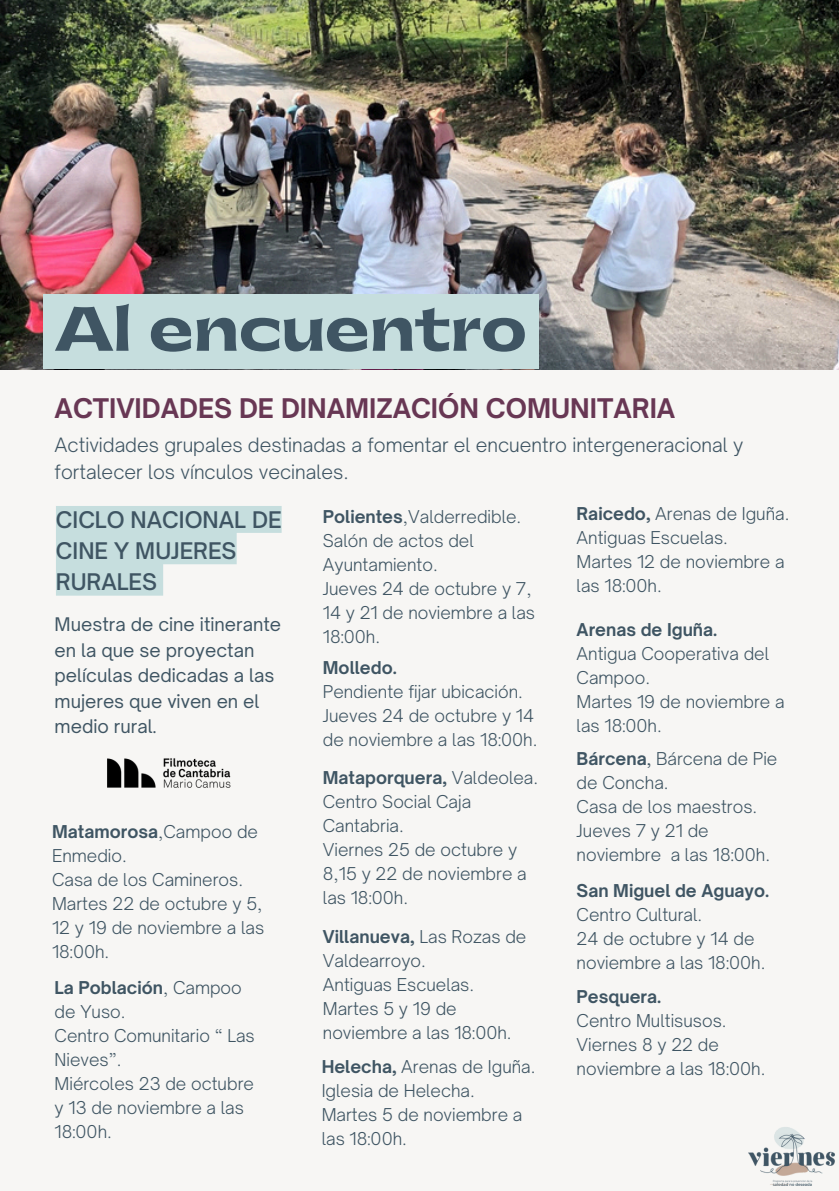
<style>
.page{position:relative;width:839px;height:1191px;background:#fff}
.page>*{position:absolute;margin:0;border:0;box-sizing:border-box;transform-origin:0 0}
.t1{font:800 58.8px "Gatwick";color:#3f5563}
.t2{font:700 26px "Open Sauce One";color:#683754}
.t3{font:500 22px/31.4px "Open Sauce One";color:#3f5563}
.t4{font:300 19px/27px "Open Sauce One";color:#3f5563}
.t5{font:18px/25.4px "Open Sauce One";color:#3f5563}
.t6{font:300 17px/24px "Open Sauce One";color:#3f5563}
.t7{font:700 17px "Open Sauce One";color:#3f5563}
.s1{font-weight:700}
.s2{font-weight:300}
.s3{font-weight:400}
</style>
<div class="page">
<div style="left:0;top:0;width:838px;height:1191px;background:#f7f6f4"></div>
<img style="left:0;top:0;width:838px;height:370px">
<img style="left:748px;top:1127px;width:87px;height:59px">
<img style="left:107px;top:758px;width:124px;height:30px">
<div style="left:43px;top:294px;width:495px;height:75px;background:#c6dede"></div>
<svg style="left:56px;top:506px;width:225px;height:90px"></svg>
<p class="t1" style="left:55px;top:300px;width:473px">Al encuentro</p>
<h2 class="t2" style="left:55px;top:392px;width:622px">ACTIVIDADES DE DINAMIZACIÓN COMUNITARIA</h2>
<h3 class="t4" style="left:55px;top:431px;width:690px">Actividades grupales destinadas a fomentar el encuentro intergeneracional y fortalecer los vínculos vecinales.</h3>
<p class="t3" style="left:56px;top:504px;width:227px">CICLO NACIONAL DE<br>CINE Y MUJERES<br>RURALES</p>
<p class="t6" style="left:576px;top:501px;width:214px"><span class="s1">Raicedo,</span> Arenas de Iguña.</p>
<p class="t6" style="left:576px;top:525px;width:153px">Antiguas Escuelas.</p>
<p class="t6" style="left:576px;top:549px;width:209px">Martes 12 de noviembre a las 18:00h.</p>
<p class="t7" style="left:576px;top:619px;width:142px">Arenas de Iguña.</p>
<p class="t6" style="left:576px;top:642px;width:194px">Antigua Cooperativa del<br>Campoo.</p>
<p class="t6" style="left:576px;top:690px;width:209px">Martes 19 de noviembre a las 18:00h.</p>
<p class="t6" style="left:323px;top:504px;width:200px"><span class="s1">Polientes</span>,Valderredible.</p>
<p class="t6" style="left:323px;top:528px;width:152px">Salón de actos del<br>Ayuntamiento.</p>
<p class="t6" style="left:323px;top:576px;width:214px">Jueves 24 de octubre y 7,<br>14 y 21 de noviembre a las<br>18:00h.</p>
<p class="t5" style="left:55px;top:612px;width:228px">Muestra de cine itinerante en la que se proyectan películas dedicadas a las mujeres que viven en el medio rural.</p>
<p class="t7" style="left:323px;top:657px;width:75px">Molledo.</p>
<p class="t6" style="left:323px;top:679px;width:201px">Pendiente fijar ubicación.</p>
<p class="t6" style="left:323px;top:703px;width:216px">Jueves 24 de octubre y 14 de noviembre a las 18:00h.</p>
<p class="t6" style="left:52px;top:820px;width:207px"><span class="s1">Matamorosa</span>,Campoo de<br>Enmedio.</p>
<p class="t6" style="left:52px;top:868px;width:192px">Casa de los Camineros.</p>
<p class="t6" style="left:52px;top:892px;width:214px;text-align:justify">Martes 22 de octubre y 5, 12 y 19 de noviembre a las 18:00h.</p>
<p class="t6" style="left:55px;top:976px;width:189px"><span class="s1">La Población</span>, Campoo de Yuso.</p>
<p class="t6" style="left:55px;top:1024px;width:202px">Centro Comunitario “ Las<br>Nieves”.</p>
<p class="t6" style="left:55px;top:1072px;width:201px">Miércoles 23 de octubre y 13 de noviembre a las<br>18:00h.</p>
<p class="t7" style="left:323px;top:767px;width:217px">Mataporquera, <span class="s2">Valdeolea.</span></p>
<p class="t6" style="left:323px;top:790px;width:150px">Centro Social Caja<br>Cantabria.</p>
<p class="t6" style="left:323px;top:838px;width:205px">Viernes 25 de octubre y<br>8,15 y 22 de noviembre a las 18:00h.</p>
<p class="t6" style="left:323px;top:925px;width:205px"><span class="s1">Villanueva,</span> Las Rozas de<br>Valdearroyo.</p>
<p class="t6" style="left:323px;top:973px;width:153px">Antiguas Escuelas.</p>
<p class="t6" style="left:323px;top:997px;width:190px">Martes 5 y 19 de noviembre a las 18:00h.</p>
<p class="t6" style="left:322px;top:1054px;width:215px"><span class="s1">Helecha,</span> Arenas de Iguña.<br>Iglesia de Helecha.</p>
<p class="t6" style="left:322px;top:1102px;width:202px">Martes 5 de noviembre a las 18:00h.</p>
<p class="t6" style="left:576px;top:747px;width:202px"><span class="s1">Bárcena</span><span class="s3">,</span> Bárcena de Pie de Concha.</p>
<p class="t6" style="left:576px;top:795px;width:182px">Casa de los maestros.</p>
<p class="t6" style="left:576px;top:819px;width:195px">Jueves 7 y 21 de noviembre a las 18:00h.</p>
<p class="t7" style="left:576px;top:880px;width:194px">San Miguel de Aguayo.</p>
<p class="t6" style="left:576px;top:903px;width:127px">Centro Cultural.</p>
<p class="t6" style="left:576px;top:927px;width:190px">24 de octubre y 14 de noviembre a las 18:00h.</p>
<p class="t7" style="left:576px;top:986px;width:86px">Pesquera.</p>
<p class="t6" style="left:576px;top:1008px;width:151px">Centro Multisusos.</p>
<p class="t6" style="left:576px;top:1032px;width:190px">Viernes 8 y 22 de noviembre a las 18:00h.</p>
</div>
